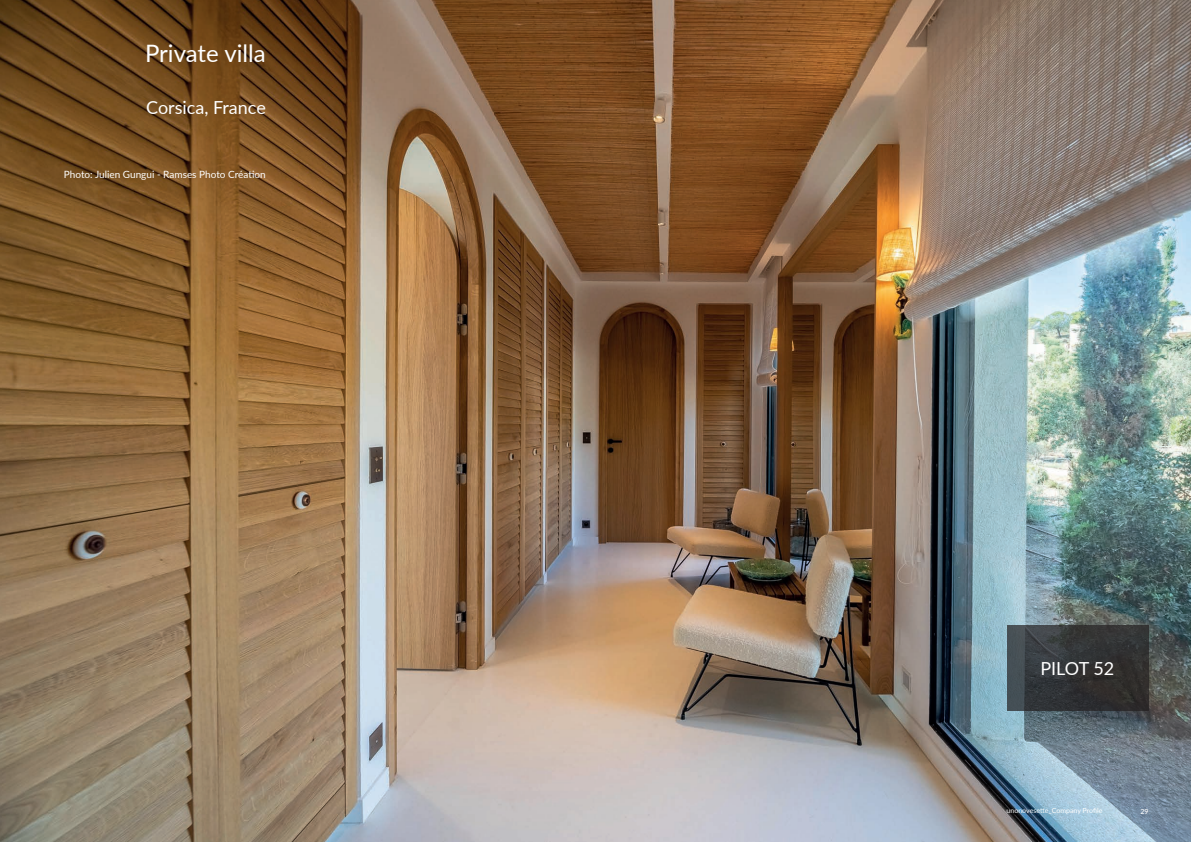
<style>
.page{position:relative;width:1191px;height:842px;background:#fff}
.page>*{position:absolute;margin:0;border:0;box-sizing:border-box;transform-origin:0 0}
.NOME_PRODOTTO_-_FAMI{font:24px "Lato";color:#fff}
.NOME_PRODOTTO_-_FAMI-2{font:18px "Lato";color:#fff}
.NOME_PRODOTTO_-_FAMI-3{font:10px "Lato";color:#fff}
.FINITURE{font:7px "Lato";color:#fff}
.t1{font:500 7px "Lato";color:#fff}
</style>
<div class="page">
<img style="left:0;top:0;width:1191px;height:842px">
<svg style="left:1006px;top:626px;width:142px;height:85px;background:#36383a"></svg>
<p class="NOME_PRODOTTO_-_FAMI" style="left:145px;top:36px;width:122px">Private villa</p>
<p class="NOME_PRODOTTO_-_FAMI-2" style="left:146px;top:94px;width:121px">Corsica, France</p>
<p class="NOME_PRODOTTO_-_FAMI-3" style="left:64px;top:167px;width:203px">Photo: Julien Gungui - Ramses Photo Création</p>
<p class="NOME_PRODOTTO_-_FAMI-2" style="left:1040px;top:656px;width:75px">PILOT 52</p>
<p class="FINITURE" style="left:1006px;top:806px;width:97px">unonovesette_Company Profile</p>
<p class="t1" style="left:1140px;top:806px;width:10px">29</p>
</div>
